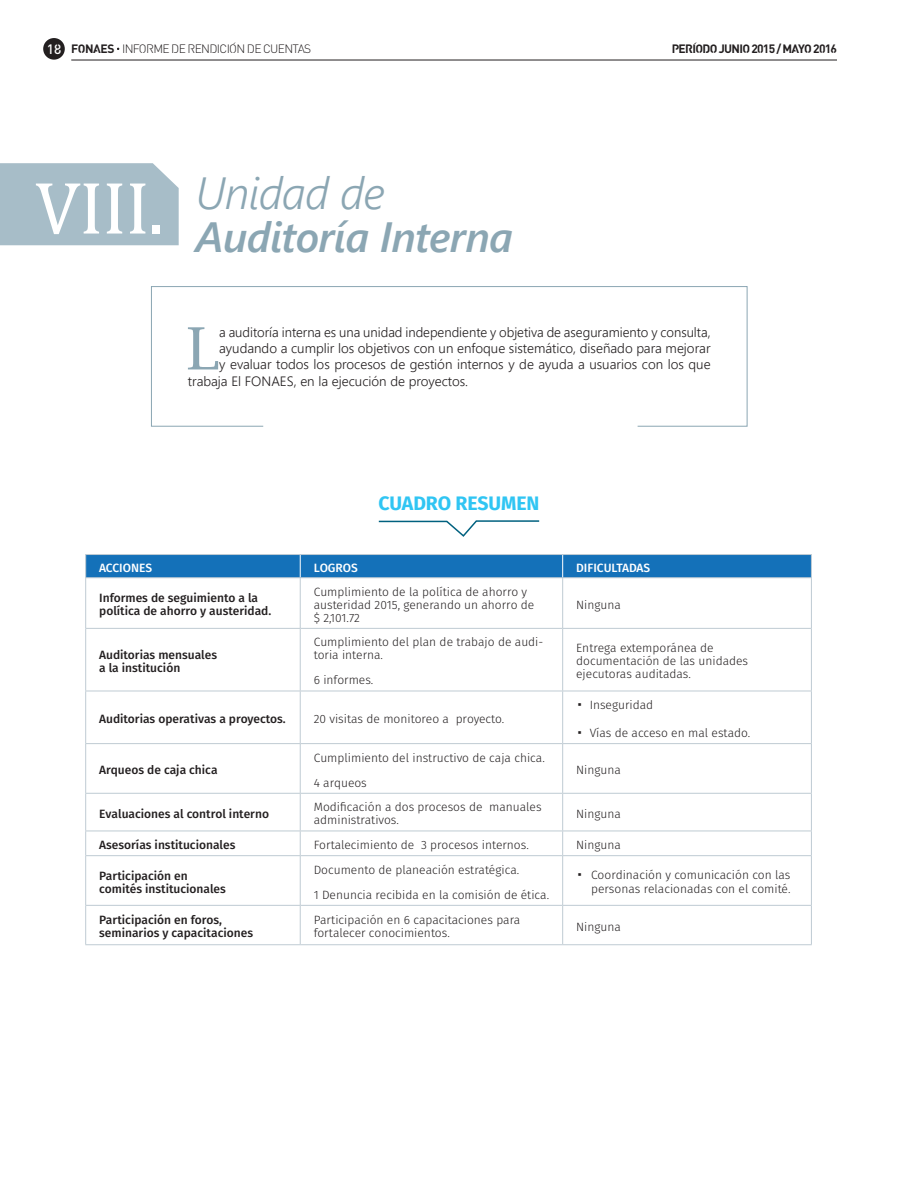
<style>
.page{position:relative;width:918px;height:1188px;background:#fff}
.page>*{position:absolute;margin:0;border:0;box-sizing:border-box;transform-origin:0 0}
.t1{font:58.35px "Lucida Bright";color:#8ba6b3}
.t2{font:italic 45px "Webly Sleek UI Semilight";letter-spacing:-.015em;color:#8ba6b3}
.t3{font:italic 42.3px "Webly Sleek UI Semibold";letter-spacing:-.015em;color:#8ba6b3}
.t4{font:700 19.5px "Fira Sans";letter-spacing:-.005em;color:#30c5f3}
.t5{font:13.5px "Webly Sleek UI Semilight";color:#231f20}
.t6{font:300 12px/12.9px "Fira Sans";color:#231f20}
.t7{font:500 12px/12.9px "Fira Sans";color:#231f20}
.t8{font:300 12px "Streetvertising";letter-spacing:-.055em;color:#231f20}
.t9{font:500 12px "Fira Sans";color:#fff}
.t10{font:700 12px "Streetvertising";letter-spacing:-.055em;color:#231f20}
.s1{font-weight:500;font-size:13.5px;color:#fff}
.s2{font-weight:700}
.s3{font-family:"Arial Unicode MS";font-weight:400}
</style>
<div class="page">
<div style="left:43px;top:38px;width:22px;height:22px;background:#231f20;border-radius:50%"></div>
<hr style="left:71px;top:60px;width:766px;height:1px;background:#231f20">
<svg style="left:151px;top:286px;width:597px;height:141px"></svg>
<hr style="left:85px;top:578px;width:1px;height:50px;background:#bfcbd3">
<hr style="left:85px;top:629px;width:1px;height:62px;background:#bfcbd3">
<hr style="left:85px;top:691px;width:1px;height:52px;background:#bfcbd3">
<hr style="left:85px;top:744px;width:1px;height:49px;background:#bfcbd3">
<hr style="left:85px;top:794px;width:1px;height:37px;background:#bfcbd3">
<svg style="left:85px;top:832px;width:1px;height:23px"></svg>
<hr style="left:85px;top:856px;width:1px;height:49px;background:#bfcbd3">
<hr style="left:85px;top:906px;width:1px;height:38px;background:#bfcbd3">
<hr style="left:300px;top:578px;width:1px;height:50px;background:#bfcbd3">
<hr style="left:562px;top:578px;width:1px;height:50px;background:#bfcbd3">
<hr style="left:811px;top:578px;width:1px;height:50px;background:#bfcbd3">
<hr style="left:300px;top:629px;width:1px;height:62px;background:#bfcbd3">
<hr style="left:562px;top:629px;width:1px;height:62px;background:#bfcbd3">
<hr style="left:811px;top:629px;width:1px;height:62px;background:#bfcbd3">
<hr style="left:300px;top:691px;width:1px;height:52px;background:#bfcbd3">
<hr style="left:562px;top:691px;width:1px;height:52px;background:#bfcbd3">
<hr style="left:811px;top:691px;width:1px;height:52px;background:#bfcbd3">
<hr style="left:300px;top:744px;width:1px;height:49px;background:#bfcbd3">
<hr style="left:562px;top:744px;width:1px;height:49px;background:#bfcbd3">
<hr style="left:811px;top:744px;width:1px;height:49px;background:#bfcbd3">
<hr style="left:300px;top:794px;width:1px;height:37px;background:#bfcbd3">
<hr style="left:562px;top:794px;width:1px;height:37px;background:#bfcbd3">
<hr style="left:811px;top:794px;width:1px;height:37px;background:#bfcbd3">
<svg style="left:300px;top:832px;width:1px;height:23px"></svg>
<svg style="left:562px;top:832px;width:1px;height:23px"></svg>
<svg style="left:811px;top:832px;width:1px;height:23px"></svg>
<hr style="left:300px;top:856px;width:1px;height:49px;background:#bfcbd3">
<hr style="left:562px;top:856px;width:1px;height:49px;background:#bfcbd3">
<hr style="left:811px;top:856px;width:1px;height:49px;background:#bfcbd3">
<hr style="left:300px;top:906px;width:1px;height:38px;background:#bfcbd3">
<hr style="left:562px;top:906px;width:1px;height:38px;background:#bfcbd3">
<hr style="left:811px;top:906px;width:1px;height:38px;background:#bfcbd3">
<hr style="left:85px;top:628px;width:215px;height:1px;background:#bfcbd3">
<hr style="left:300px;top:628px;width:263px;height:1px;background:#bfcbd3">
<hr style="left:563px;top:628px;width:249px;height:1px;background:#bfcbd3">
<hr style="left:85px;top:691px;width:215px;height:1px;background:#bfcbd3">
<hr style="left:300px;top:691px;width:263px;height:1px;background:#bfcbd3">
<hr style="left:563px;top:691px;width:249px;height:1px;background:#bfcbd3">
<hr style="left:85px;top:743px;width:215px;height:1px;background:#bfcbd3">
<hr style="left:300px;top:743px;width:263px;height:1px;background:#bfcbd3">
<hr style="left:563px;top:743px;width:249px;height:1px;background:#bfcbd3">
<hr style="left:85px;top:793px;width:215px;height:1px;background:#bfcbd3">
<hr style="left:300px;top:793px;width:263px;height:1px;background:#bfcbd3">
<hr style="left:563px;top:793px;width:249px;height:1px;background:#bfcbd3">
<hr style="left:85px;top:831px;width:215px;height:1px;background:#bfcbd3">
<hr style="left:300px;top:831px;width:263px;height:1px;background:#bfcbd3">
<hr style="left:563px;top:831px;width:249px;height:1px;background:#bfcbd3">
<hr style="left:85px;top:855px;width:215px;height:1px;background:#bfcbd3">
<hr style="left:300px;top:855px;width:263px;height:1px;background:#bfcbd3">
<hr style="left:563px;top:855px;width:249px;height:1px;background:#bfcbd3">
<hr style="left:85px;top:905px;width:215px;height:1px;background:#bfcbd3">
<hr style="left:300px;top:905px;width:263px;height:1px;background:#bfcbd3">
<hr style="left:563px;top:905px;width:249px;height:1px;background:#bfcbd3">
<hr style="left:85px;top:944px;width:215px;height:1px;background:#bfcbd3">
<hr style="left:300px;top:944px;width:263px;height:1px;background:#bfcbd3">
<hr style="left:563px;top:944px;width:249px;height:1px;background:#bfcbd3">
<hr style="left:85px;top:554px;width:215px;height:1px;background:#bfcbd3">
<hr style="left:300px;top:554px;width:263px;height:1px;background:#bfcbd3">
<hr style="left:563px;top:554px;width:249px;height:1px;background:#bfcbd3">
<div style="left:85px;top:555px;width:727px;height:23px;background:#1471b9"></div>
<hr style="left:563px;top:577px;width:249px;height:1px;background:#bfcbd3">
<div style="left:0;top:163px;width:179px;height:82px;background:#a7bdc8"></div>
<svg style="left:378px;top:520px;width:162px;height:17px"></svg>
<p class="t8" style="left:47px;top:43px;width:266px"><span class="s1">18</span> <span class="s2">FONAES</span> INFORME DE RENDICION DE CUENTAS</p>
<p class="t10" style="left:672px;top:43px;width:167px">PERIODO JUNIO 2015 / MAYO 2016</p>
<h2 class="t2" style="left:195px;top:162px;width:191px">Unidad de</h2>
<h3 class="t3" style="left:35px;top:207px;width:480px"><sup>VIII.</sup> Auditoría Interna</h3>
<h1 class="t1" style="left:187px;top:315px;width:34px">L</h1>
<p class="t5" style="left:219px;top:322px;width:493px">a auditoría interna es una unidad independiente y objetiva de aseguramiento y consulta,</p>
<p class="t5" style="left:219px;top:338px;width:493px">ayudando a cumplir los objetivos con un enfoque sistemático, diseñado para mejorar</p>
<p class="t5" style="left:219px;top:355px;width:493px">y evaluar todos los procesos de gestión internos y de ayuda a usuarios con los que</p>
<p class="t5" style="left:188px;top:371px;width:282px">trabaja El FONAES, en la ejecución de proyectos.</p>
<h3 class="t4" style="left:378px;top:487px;width:163px">CUADRO RESUMEN</h3>
<p class="t9" style="left:99px;top:558px;width:54px">ACCIONES</p>
<p class="t9" style="left:314px;top:558px;width:46px">LOGROS</p>
<p class="t9" style="left:576px;top:558px;width:76px">DIFICULTADAS</p>
<p class="t7" style="left:99px;top:591px;width:174px">Informes de seguimiento a la política de ahorro y austeridad.</p>
<p class="t6" style="left:314px;top:585px;width:222px">Cumplimiento de la política de ahorro y austeridad 2015, generando un ahorro de $ 2,101.72</p>
<p class="t6" style="left:576px;top:598px;width:46px">Ninguna</p>
<p class="t7" style="left:99px;top:648px;width:119px">Auditorias mensuales a la institución</p>
<p class="t6" style="left:314px;top:636px;width:231px">Cumplimiento del plan de trabajo de audi&shy;toria interna.</p>
<p class="t6" style="left:314px;top:674px;width:61px">6 informes.</p>
<p class="t7" style="left:99px;top:712px;width:188px">Auditorias operativas a proyectos.</p>
<p class="t6" style="left:314px;top:712px;width:192px">20 visitas de monitoreo a proyecto.</p>
<p class="t7" style="left:99px;top:763px;width:120px">Arqueos de caja chica</p>
<p class="t6" style="left:314px;top:745px;width:233px;line-height:24.9px">Cumplimiento del instructivo de caja chica.<br>4 arqueos</p>
<p class="t6" style="left:576px;top:642px;width:174px">Entrega extemporánea de documentación de las unidades ejecutoras auditadas.</p>
<p class="t6" style="left:576px;top:698px;width:79px"><span class="s3">▪</span> Inseguridad</p>
<p class="t6" style="left:576px;top:726px;width:176px"><span class="s3">▪</span> Vías de acceso en mal estado.</p>
<p class="t6" style="left:576px;top:763px;width:46px">Ninguna</p>
<p class="t7" style="left:99px;top:806px;width:171px">Evaluaciones al control interno</p>
<p class="t6" style="left:314px;top:801px;width:229px">Modificación a dos procesos de manuales administrativos.</p>
<p class="t6" style="left:576px;top:807px;width:46px">Ninguna</p>
<p class="t7" style="left:99px;top:838px;width:138px">Asesorías institucionales</p>
<p class="t6" style="left:314px;top:838px;width:217px">Fortalecimiento de 3 procesos internos.</p>
<p class="t6" style="left:576px;top:838px;width:46px">Ninguna</p>
<p class="t7" style="left:99px;top:868px;width:128px">Participación en comités institucionales</p>
<p class="t6" style="left:314px;top:857px;width:237px;line-height:24.9px">Documento de planeación estratégica.<br>1 Denuncia recibida en la comisión de ética.</p>
<p class="t6" style="left:576px;top:867px;width:216px;line-height:14.4px;text-align:right"><span class="s3">▪</span> Coordinación y comunicación con las personas relacionadas con el comité.</p>
<p class="t7" style="left:99px;top:913px;width:155px">Participación en foros, seminarios y capacitaciones</p>
<p class="t6" style="left:314px;top:913px;width:208px">Participación en 6 capacitaciones para fortalecer conocimientos.</p>
<p class="t6" style="left:576px;top:920px;width:46px">Ninguna</p>
</div>
